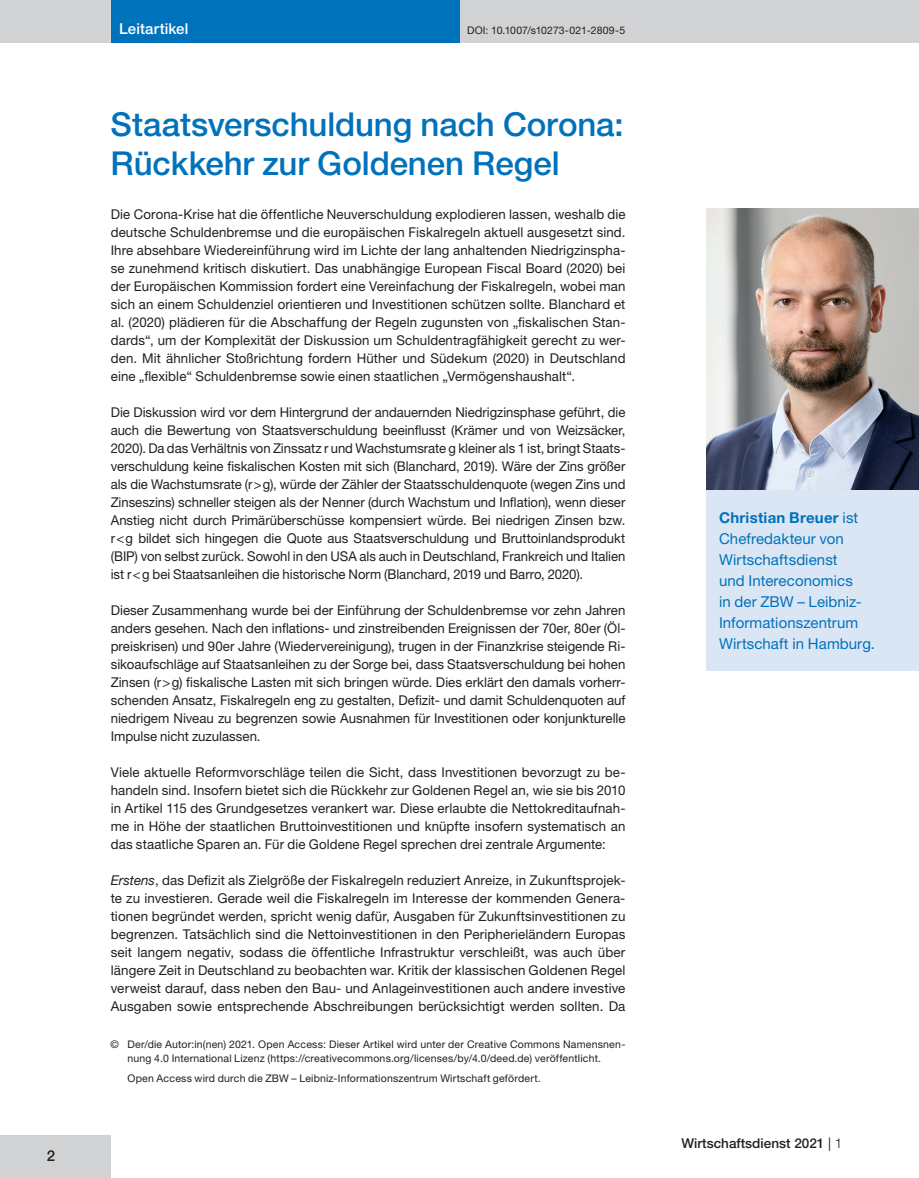
<style>
.page{position:relative;width:919px;height:1178px;background:#fff}
.page>*{position:absolute;margin:0;border:0;box-sizing:border-box;transform-origin:0 0}
.t1{font:500 33px/39px "Helvetica Neue";letter-spacing:-.005em;color:#0072bc}
.t2{font:15px/21px "Helvetica Neue";letter-spacing:.005em;color:#0072bc}
.t3{font:500 15px "Helvetica Neue";letter-spacing:.01em;color:#fff}
.t4{font:500 15px "Helvetica Neue";color:#231f20}
.t5{font:13.5px/18px "Helvetica Neue";letter-spacing:.005em;color:#231f20;text-align:justify}
.t6{font:500 13.5px "Helvetica Neue";color:#231f20}
.t7{font:10.5px/13.5px "Helvetica Neue";letter-spacing:.02em;color:#231f20}
.t8{font:10.5px "Helvetica Neue";letter-spacing:-.005em;color:#231f20}
.s1{font-style:italic}
.s2{font-weight:700}
.s3{font-weight:400}
.s4{font-weight:300}
</style>
<div class="page">
<div style="left:0;top:0;width:918px;height:43px;background:#d1d2d4"></div>
<div style="left:111px;top:0;width:348px;height:43px;background:#0072bc"></div>
<div style="left:0;top:1135px;width:111px;height:43px;background:#d1d2d4"></div>
<div style="left:706px;top:490px;width:212px;height:180px;background:#dbe6f4"></div>
<img style="left:706px;top:208px;width:212px;height:281px">
<p class="t4" style="left:47px;top:1147px;width:10px">2</p>
<p class="t3" style="left:119px;top:20px;width:71px">Leitartikel</p>
<p class="t8" style="left:467px;top:24px;width:160px">DOI: 10.1007/s10273-021-2809-5</p>
<h1 class="t1" style="left:111px;top:105px;width:514px">Staatsverschuldung nach Corona:<br>Rückkehr zur Goldenen Regel</h1>
<p class="t5" style="left:111px;top:205px;width:516px">Die Corona-Krise hat die öffentliche Neuverschuldung explodieren lassen, weshalb die deutsche Schuldenbremse und die europäischen Fiskalregeln aktuell ausgesetzt sind.<br>Ihre absehbare Wiedereinführung wird im Lichte der lang anhaltenden Niedrigzinspha&shy;se zunehmend kritisch diskutiert. Das unabhängige European Fiscal Board (2020) bei der Europäischen Kommission fordert eine Vereinfachung der Fiskalregeln, wobei man sich an einem Schuldenziel orientieren und Investitionen schützen sollte. Blanchard et al. (2020) plädieren für die Abschaffung der Regeln zugunsten von „fiskalischen Stan&shy;dards“, um der Komplexität der Diskussion um Schuldentragfähigkeit gerecht zu wer&shy;den. Mit ähnlicher Stoßrichtung fordern Hüther und Südekum (2020) in Deutschland eine „flexible“ Schuldenbremse sowie einen staatlichen „Vermögenshaushalt“.</p>
<p class="t5" style="left:111px;top:403px;width:516px">Die Diskussion wird vor dem Hintergrund der andauernden Niedrigzinsphase geführt, die auch die Bewertung von Staatsverschuldung beeinflusst (Krämer und von Weizsäcker, 2020). Da das Verhältnis von Zinssatz r und Wachstumsrate g kleiner als 1 ist, bringt Staats&shy;verschuldung keine fiskalischen Kosten mit sich (Blanchard, 2019). Wäre der Zins größer als die Wachstumsrate (r&gt;g), würde der Zähler der Staatsschuldenquote (wegen Zins und Zinseszins) schneller steigen als der Nenner (durch Wachstum und Inflation), wenn dieser Anstieg nicht durch Primärüberschüsse kompensiert würde. Bei niedrigen Zinsen bzw. r&lt;g bildet sich hingegen die Quote aus Staatsverschuldung und Bruttoinlandsprodukt (BIP) von selbst zurück. Sowohl in den USA als auch in Deutschland, Frankreich und Italien ist r&lt;g bei Staatsanleihen die historische Norm (Blanchard, 2019 und Barro, 2020).</p>
<p class="t5" style="left:111px;top:601px;width:516px">Dieser Zusammenhang wurde bei der Einführung der Schuldenbremse vor zehn Jahren anders gesehen. Nach den inflations- und zinstreibenden Ereignissen der 70er, 80er (Öl&shy;preiskrisen) und 90er Jahre (Wiedervereinigung), trugen in der Finanzkrise steigende Ri&shy;sikoaufschläge auf Staatsanleihen zu der Sorge bei, dass Staatsverschuldung bei hohen Zinsen (r&gt;g) fiskalische Lasten mit sich bringen würde. Dies erklärt den damals vorherr&shy;schenden Ansatz, Fiskalregeln eng zu gestalten, Defizit- und damit Schuldenquoten auf niedrigem Niveau zu begrenzen sowie Ausnahmen für Investitionen oder konjunkturelle Impulse nicht zuzulassen.</p>
<p class="t5" style="left:111px;top:763px;width:516px">Viele aktuelle Reformvorschläge teilen die Sicht, dass Investitionen bevorzugt zu be&shy;handeln sind. Insofern bietet sich die Rückkehr zur Goldenen Regel an, wie sie bis 2010 in Artikel 115 des Grundgesetzes verankert war. Diese erlaubte die Nettokreditaufnah&shy;me in Höhe der staatlichen Bruttoinvestitionen und knüpfte insofern systematisch an das staatliche Sparen an. Für die Goldene Regel sprechen drei zentrale Argumente:</p>
<p class="t5" style="left:111px;top:871px;width:516px"><span class="s1">Erstens</span>, das Defizit als Zielgröße der Fiskalregeln reduziert Anreize, in Zukunftsprojek&shy;te zu investieren. Gerade weil die Fiskalregeln im Interesse der kommenden Genera&shy;tionen begründet werden, spricht wenig dafür, Ausgaben für Zukunftsinvestitionen zu begrenzen. Tatsächlich sind die Nettoinvestitionen in den Peripherieländern Europas seit langem negativ, sodass die öffentliche Infrastruktur verschleißt, was auch über längere Zeit in Deutschland zu beobachten war. Kritik der klassischen Goldenen Regel verweist darauf, dass neben den Bau- und Anlageinvestitionen auch andere investive Ausgaben sowie entsprechende Abschreibungen berücksichtigt werden sollten. Da</p>
<p class="t7" style="left:128px;top:1037px;width:499px;text-indent:-17px">© Der/die Autor:in(nen) 2021. Open Access: Dieser Artikel wird unter der Creative Commons Namensnen&shy;nung 4.0 International Lizenz (https://creativecommons.org/licenses/by/4.0/deed.de) veröffentlicht.</p>
<p class="t7" style="left:128px;top:1072px;width:414px">Open Access wird durch die ZBW – Leibniz-Informationszentrum Wirtschaft gefördert.</p>
<p class="t2" style="left:719px;top:507px;width:157px"><span class="s2">Christian Breuer</span> ist<br>Chefredakteur von<br>Wirtschaftsdienst<br>und Intereconomics<br>in der ZBW – Leibniz-<br>Informationszentrum<br>Wirtschaft in Hamburg.</p>
<p class="t6" style="left:681px;top:1135px;width:162px">Wirtschaftsdienst 2021 <span class="s3">|</span> <span class="s4">1</span></p>
</div>
